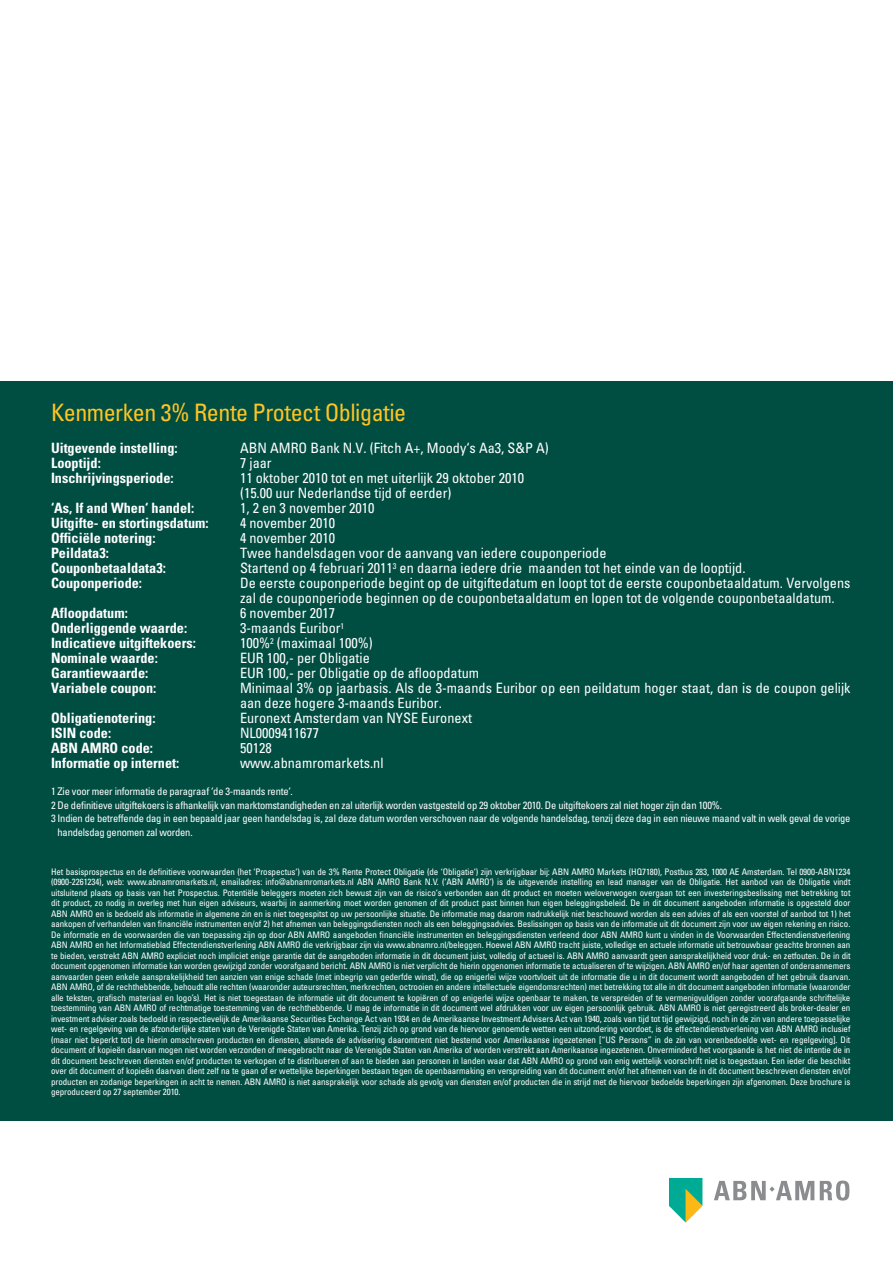
<style>
.page{position:relative;width:893px;height:1263px;background:#fff}
.page>*{position:absolute;margin:0;border:0;box-sizing:border-box;transform-origin:0 0}
.t1{font:condensed 24px "Univers";letter-spacing:-.02em;color:#fec422}
.t2{font:condensed 14.25px/15px "Univers";color:#fff}
.t3{font:700 condensed 14.25px "Univers";color:#fff}
.t4{font:condensed 10.5px "Univers";letter-spacing:-.02em;color:#fff}
.t5{font:condensed 9px/10.5px "Univers";letter-spacing:-.01em;color:#fff;text-align:justify}
</style>
<div class="page">
<div style="left:0;top:381px;width:893px;height:739px;background:#004d42"></div>
<svg style="left:714px;top:1181px;width:100px;height:19px"></svg>
<svg style="left:820px;top:1180px;width:29px;height:20px"></svg>
<svg style="left:669px;top:1178px;width:33px;height:44px"></svg>
<h1 class="t1" style="left:51px;top:397px;width:357px">Kenmerken 3% Rente Protect Obligatie</h1>
<h2 class="t3" style="left:51px;top:439px;width:128px">Uitgevende instelling:</h2>
<h2 class="t2" style="left:240px;top:440px;width:310px">ABN AMRO Bank N.V. (Fitch A+, Moody‘s Aa3, S&amp;P A)</h2>
<h2 class="t3" style="left:51px;top:454px;width:51px">Looptijd:</h2>
<h2 class="t2" style="left:240px;top:455px;width:33px">7 jaar</h2>
<h2 class="t3" style="left:51px;top:469px;width:124px">Inschrijvingsperiode:</h2>
<h2 class="t2" style="left:240px;top:470px;width:286px">11 oktober 2010 tot en met uiterlijk 29 oktober 2010 (15.00 uur Nederlandse tijd of eerder)</h2>
<h2 class="t3" style="left:51px;top:499px;width:145px">‘As, If and When‘ handel:</h2>
<h2 class="t2" style="left:240px;top:500px;width:136px">1, 2 en 3 november 2010</h2>
<h2 class="t3" style="left:51px;top:514px;width:159px">Uitgifte- en stortingsdatum:</h2>
<h2 class="t2" style="left:240px;top:516px;width:96px">4 november 2010</h2>
<h2 class="t3" style="left:51px;top:529px;width:106px">Officiële notering:</h2>
<h2 class="t2" style="left:240px;top:531px;width:96px">4 november 2010</h2>
<h2 class="t3" style="left:51px;top:544px;width:59px">Peildata3:</h2>
<h2 class="t2" style="left:240px;top:546px;width:368px">Twee handelsdagen voor de aanvang van iedere couponperiode</h2>
<h2 class="t3" style="left:51px;top:559px;width:116px">Couponbetaaldata3:</h2>
<h2 class="t2" style="left:240px;top:560px;width:507px">Startend op 4 februari 2011<sup>3</sup> en daarna iedere drie maanden tot het einde van de looptijd.</h2>
<h2 class="t3" style="left:51px;top:574px;width:93px">Couponperiode:</h2>
<h2 class="t2" style="left:240px;top:575px;width:612px">De eerste couponperiode begint op de uitgiftedatum en loopt tot de eerste couponbetaaldatum. Vervolgens zal de couponperiode beginnen op de couponbetaaldatum en lopen tot de volgende couponbetaaldatum.</h2>
<h2 class="t3" style="left:51px;top:604px;width:78px">Afloopdatum:</h2>
<h2 class="t2" style="left:240px;top:605px;width:96px">6 november 2017</h2>
<h2 class="t3" style="left:51px;top:619px;width:138px">Onderliggende waarde:</h2>
<h2 class="t2" style="left:240px;top:620px;width:106px">3-maands Euribor<sup>1</sup></h2>
<h2 class="t3" style="left:51px;top:634px;width:146px">Indicatieve uitgiftekoers:</h2>
<h2 class="t2" style="left:240px;top:635px;width:134px">100%<sup>2</sup> (maximaal 100%)</h2>
<h2 class="t3" style="left:51px;top:649px;width:108px">Nominale waarde:</h2>
<h2 class="t2" style="left:240px;top:650px;width:131px">EUR 100,- per Obligatie</h2>
<h2 class="t3" style="left:51px;top:664px;width:99px">Garantiewaarde:</h2>
<h2 class="t2" style="left:240px;top:665px;width:241px">EUR 100,- per Obligatie op de afloopdatum</h2>
<h2 class="t3" style="left:51px;top:679px;width:107px">Variabele coupon:</h2>
<h2 class="t2" style="left:240px;top:680px;width:612px">Minimaal 3% op jaarbasis. Als de 3-maands Euribor op een peildatum hoger staat, dan is de coupon gelijk aan deze hogere 3-maands Euribor.</h2>
<h2 class="t3" style="left:51px;top:709px;width:106px">Obligatienotering:</h2>
<h2 class="t2" style="left:240px;top:711px;width:233px">Euronext Amsterdam van NYSE Euronext</h2>
<h2 class="t3" style="left:51px;top:724px;width:62px">ISIN code:</h2>
<h2 class="t2" style="left:240px;top:726px;width:81px">NL0009411677</h2>
<h2 class="t3" style="left:51px;top:739px;width:104px">ABN AMRO code:</h2>
<h2 class="t2" style="left:240px;top:741px;width:33px">50128</h2>
<h2 class="t3" style="left:51px;top:754px;width:130px">Informatie op internet:</h2>
<h2 class="t2" style="left:240px;top:756px;width:145px">www.abnamromarkets.nl</h2>
<p class="t4" style="left:51px;top:785px;width:243px">1 Zie voor meer informatie de paragraaf ‘de 3-maands rente‘.</p>
<p class="t4" style="left:51px;top:798px;width:673px">2 De definitieve uitgiftekoers is afhankelijk van marktomstandigheden en zal uiterlijk worden vastgesteld op 29 oktober 2010. De uitgiftekoers zal niet hoger zijn dan 100%.</p>
<p class="t4" style="left:51px;top:812px;width:801px">3 Indien de betreffende dag in een bepaald jaar geen handelsdag is, zal deze datum worden verschoven naar de volgende handelsdag, tenzij deze dag in een nieuwe maand valt in welk geval de vorige</p>
<p class="t4" style="left:58px;top:825px;width:137px">handelsdag genomen zal worden.</p>
<p class="t5" style="left:51px;top:866px;width:801px">Het basisprospectus en de definitieve voorwaarden (het ‘Prospectus‘) van de 3% Rente Protect Obligatie (de ‘Obligatie‘) zijn verkrijgbaar bij: ABN AMRO Markets (HQ7180), Postbus 283, 1000 AE Amsterdam. Tel 0900-ABN1234 (0900-2261234), web: www.abnamromarkets.nl, emailadres: info@abnamromarkets.nl ABN AMRO Bank N.V. (‘ABN AMRO‘) is de uitgevende instelling en lead manager van de Obligatie. Het aanbod van de Obligatie vindt uitsluitend plaats op basis van het Prospectus. Potentiële beleggers moeten zich bewust zijn van de risico‘s verbonden aan dit product en moeten weloverwogen overgaan tot een investeringsbeslissing met betrekking tot dit product, zo nodig in overleg met hun eigen adviseurs, waarbij in aanmerking moet worden genomen of dit product past binnen hun eigen beleggingsbeleid. De in dit document aangeboden informatie is opgesteld door ABN AMRO en is bedoeld als informatie in algemene zin en is niet toegespitst op uw persoonlijke situatie. De informatie mag daarom nadrukkelijk niet beschouwd worden als een advies of als een voorstel of aanbod tot 1) het aankopen of verhandelen van financiële instrumenten en/of 2) het afnemen van beleggingsdiensten noch als een beleggingsadvies. Beslissingen op basis van de informatie uit dit document zijn voor uw eigen rekening en risico.<br>De informatie en de voorwaarden die van toepassing zijn op door ABN AMRO aangeboden financiële instrumenten en beleggingsdiensten verleend door ABN AMRO kunt u vinden in de Voorwaarden Effectendienstverlening ABN AMRO en het Informatieblad Effectendienstverlening ABN AMRO die verkrijgbaar zijn via www.abnamro.nl/beleggen. Hoewel ABN AMRO tracht juiste, volledige en actuele informatie uit betrouwbaar geachte bronnen aan te bieden, verstrekt ABN AMRO expliciet noch impliciet enige garantie dat de aangeboden informatie in dit document juist, volledig of actueel is. ABN AMRO aanvaardt geen aansprakelijkheid voor druk- en zetfouten. De in dit document opgenomen informatie kan worden gewijzigd zonder voorafgaand bericht. ABN AMRO is niet verplicht de hierin opgenomen informatie te actualiseren of te wijzigen. ABN AMRO en/of haar agenten of onderaannemers aanvaarden geen enkele aansprakelijkheid ten aanzien van enige schade (met inbegrip van gederfde winst), die op enigerlei wijze voortvloeit uit de informatie die u in dit document wordt aangeboden of het gebruik daarvan.<br>ABN AMRO, of de rechthebbende, behoudt alle rechten (waaronder auteursrechten, merkrechten, octrooien en andere intellectuele eigendomsrechten) met betrekking tot alle in dit document aangeboden informatie (waaronder alle teksten, grafisch materiaal en logo’s). Het is niet toegestaan de informatie uit dit document te kopiëren of op enigerlei wijze openbaar te maken, te verspreiden of te vermenigvuldigen zonder voorafgaande schriftelijke toestemming van ABN AMRO of rechtmatige toestemming van de rechthebbende. U mag de informatie in dit document wel afdrukken voor uw eigen persoonlijk gebruik. ABN AMRO is niet geregistreerd als broker-dealer en investment adviser zoals bedoeld in respectievelijk de Amerikaanse Securities Exchange Act van 1934 en de Amerikaanse Investment Advisers Act van 1940, zoals van tijd tot tijd gewijzigd, noch in de zin van andere toepasselijke wet- en regelgeving van de afzonderlijke staten van de Verenigde Staten van Amerika. Tenzij zich op grond van de hiervoor genoemde wetten een uitzondering voordoet, is de effectendienstverlening van ABN AMRO inclusief (maar niet beperkt tot) de hierin omschreven producten en diensten, alsmede de advisering daaromtrent niet bestemd voor Amerikaanse ingezetenen [“US Persons” in de zin van vorenbedoelde wet- en regelgeving]. Dit document of kopieën daarvan mogen niet worden verzonden of meegebracht naar de Verenigde Staten van Amerika of worden verstrekt aan Amerikaanse ingezetenen. Onverminderd het voorgaande is het niet de intentie de in dit document beschreven diensten en/of producten te verkopen of te distribueren of aan te bieden aan personen in landen waar dat ABN AMRO op grond van enig wettelijk voorschrift niet is toegestaan. Een ieder die beschikt over dit document of kopieën daarvan dient zelf na te gaan of er wettelijke beperkingen bestaan tegen de openbaarmaking en verspreiding van dit document en/of het afnemen van de in dit document beschreven diensten en/of producten en zodanige beperkingen in acht te nemen. ABN AMRO is niet aansprakelijk voor schade als gevolg van diensten en/of producten die in strijd met de hiervoor bedoelde beperkingen zijn afgenomen. Deze brochure is geproduceerd op 27 september 2010.</p>
</div>
